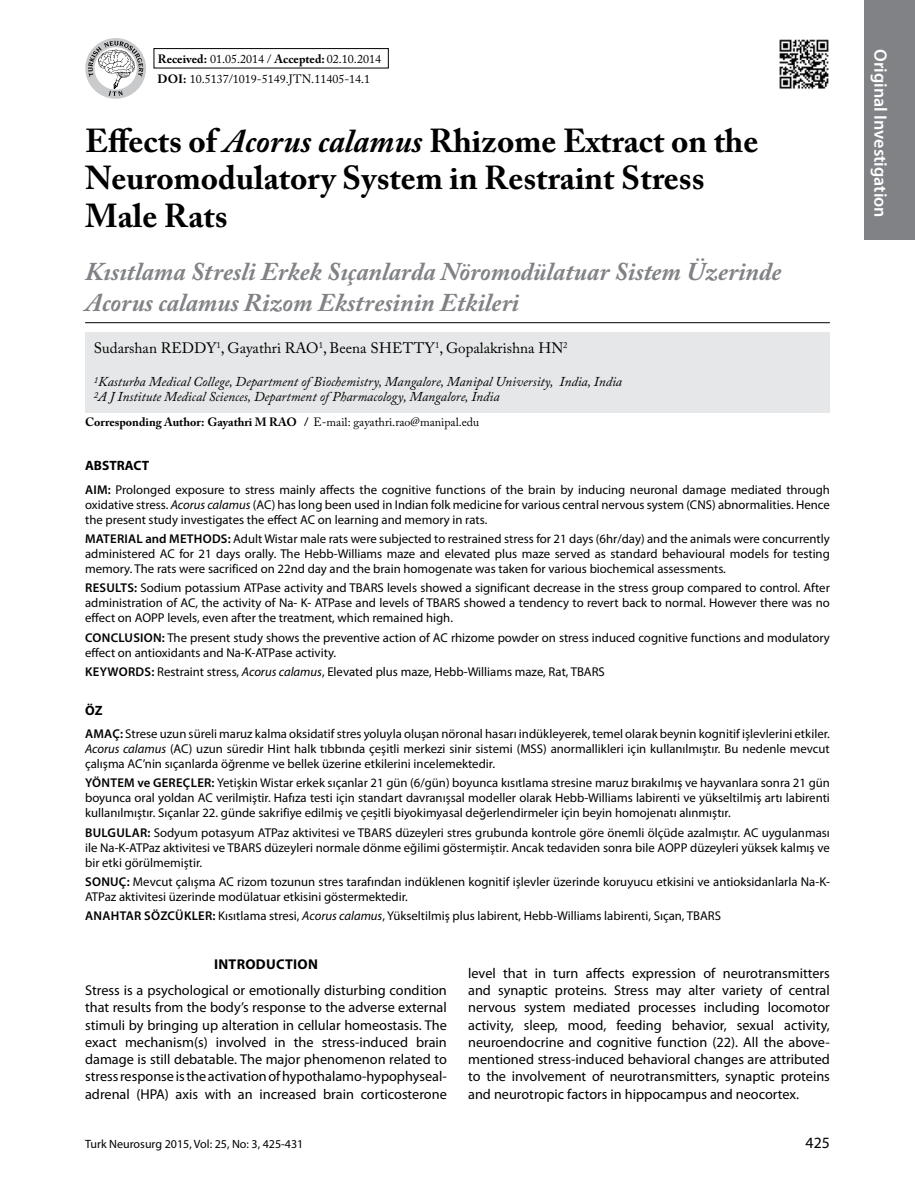
<style>
.page{position:relative;width:915px;height:1191px;background:#fff}
.page>*{position:absolute;margin:0;border:0;box-sizing:border-box;transform-origin:0 0}
.t1{font:700 33px/37.5px "Adobe Caslon Pro";color:#000}
.t2{font:italic 700 25.5px/31.5px "Adobe Caslon Pro";color:#808285}
.t3{font:600 18px "Myriad Pro";color:#fff}
.t4{font:15.75px "Myriad Pro";color:#000}
.t5{font:15px "Adobe Caslon Pro";color:#000}
.t6{font:14.25px/17.2px "Myriad Pro";color:#000;text-align:justify}
.t7{font:700 14.25px "Myriad Pro";letter-spacing:.02em;color:#000}
.t8{font:italic 13.5px/15px "Adobe Caslon Pro";color:#000}
.t9{font:700 13.5px "Myriad Pro";color:#000}
.t10{font:12.75px/15px "Myriad Pro";color:#000;text-align:justify}
.t11{font:12px/20.2px "Adobe Caslon Pro";color:#000}
.t12{font:700 12px "Adobe Caslon Pro";color:#000}
.t13{font:12px "Myriad Pro";color:#000}
.s1{font-weight:700}
.s2{font-style:italic}
.s3{font-weight:400}
.s4{font-weight:600}
</style>
<div class="page">
<div style="left:863px;top:0;width:51px;height:240px;background:#808285"></div>
<div style="left:153px;top:48px;width:235px;height:20px;border:1px solid #000"></div>
<svg style="left:85px;top:38px;width:61px;height:61px"></svg>
<svg style="left:88px;top:41px;width:55px;height:55px"></svg>
<div style="left:85px;top:332px;width:744px;height:80px;background:#e6e7e8"></div>
<hr style="left:85px;top:322px;width:744px;height:1px;background:#000">
<img style="left:779px;top:39px;width:50px;height:50px">
<p class="t11" style="left:158px;top:48px;width:225px"><span class="s1">Received:</span> 01.05.2014 / <span class="s1">Accepted:</span> 02.10.2014<br><span class="s1">DOI:</span> 10.5137/1019-5149.JTN.11405-14.1</p>
<h1 class="t1" style="left:85px;top:122px;width:674px">Effects of <span class="s2">Acorus calamus</span> Rhizome Extract on the<br>Neuromodulatory System in Restraint Stress<br>Male Rats</h1>
<h2 class="t2" style="left:85px;top:255px;width:697px">Kısıtlama Stresli Erkek Sıçanlarda Nöromodülatuar Sistem Üzerinde<br>Acorus calamus Rizom Ekstresinin Etkileri</h2>
<p class="t5" style="left:94px;top:339px;width:80px">Sudarshan Redd</p>
<p class="t5" style="left:206px;top:339px;width:198px">y<sup>1</sup>, Gayathri Rao<sup>1</sup>, Beena Shett</p>
<p class="t5" style="left:425px;top:339px;width:144px">y<sup>1</sup>, Gopalakrishna HN<sup>2</sup></p>
<p class="t8" style="left:94px;top:373px;width:529px"><sup>1</sup>Kasturba Medical College, Department of Biochemistry, Mangalore, Manipal University, India, India<br><sup>2</sup>A J Institute Medical Sciences, Department of Pharmacology, Mangalore, India</p>
<p class="t12" style="left:85px;top:414px;width:395px">Corresponding Author: Gayathri M Rao / <span class="s3">E-mail: gayathri.rao@manipal.edu</span></p>
<p class="t9" style="left:85px;top:457px;width:65px">ABSTRACT</p>
<p class="t10" style="left:85px;top:482px;width:746px"><span class="s4">AIM:</span> Prolonged exposure to stress mainly affects the cognitive functions of the brain by inducing neuronal damage mediated through oxidative stress. <span class="s2">Acorus calamus</span> (AC) has long been used in Indian folk medicine for various central nervous system (CNS) abnormalities. Hence the present study investigates the effect AC on learning and memory in rats.</p>
<p class="t10" style="left:85px;top:531px;width:746px"><span class="s4">MATERIAL AND METHODS:</span> Adult Wistar male rats were subjected to restrained stress for 21 days (6hr/day) and the animals were concurrently administered AC for 21 days orally. The Hebb-Williams maze and elevated plus maze served as standard behavioural models for testing memory. The rats were sacrificed on 22nd day and the brain homogenate was taken for various biochemical assessments.</p>
<p class="t10" style="left:85px;top:580px;width:746px"><span class="s4">RESULTS:</span> Sodium potassium ATPase activity and TBARS levels showed a significant decrease in the stress group compared to control. After administration of AC, the activity of Na- K- ATPase and levels of TBARS showed a tendency to revert back to normal. However there was no effect on AOPP levels, even after the treatment, which remained high.</p>
<p class="t10" style="left:85px;top:629px;width:746px"><span class="s4">CONCLUSION:</span> The present study shows the preventive action of AC rhizome powder on stress induced cognitive functions and modulatory effect on antioxidants and Na-K-ATPase activity.</p>
<p class="t10" style="left:85px;top:664px;width:521px"><span class="s4">KEYWORDS:</span> Restraint stress, <span class="s2">Acorus calamus</span>, Elevated plus maze, Hebb-Williams maze, Rat, TBARS</p>
<p class="t9" style="left:85px;top:701px;width:19px">ÖZ</p>
<p class="t10" style="left:85px;top:726px;width:746px"><span class="s4">AMAÇ:</span> Strese uzun süreli maruz kalma oksidatif stres yoluyla oluşan nöronal hasarı indükleyerek, temel olarak beynin kognitif işlevlerini etkiler.<br><span class="s2">Acorus calamus</span> (AC) uzun süredir Hint halk tıbbında çeşitli merkezi sinir sistemi (MSS) anormallikleri için kullanılmıştır. Bu nedenle mevcut çalışma AC’nin sıçanlarda öğrenme ve bellek üzerine etkilerini incelemektedir.</p>
<p class="t10" style="left:85px;top:775px;width:746px"><span class="s4">YÖNTEM VE GEREÇLER:</span> Yetişkin Wistar erkek sıçanlar 21 gün (6/gün) boyunca kısıtlama stresine maruz bırakılmış ve hayvanlara sonra 21 gün boyunca oral yoldan AC verilmiştir. Hafıza testi için standart davranışsal modeller olarak Hebb-Williams labirenti ve yükseltilmiş artı labirenti kullanılmıştır. Sıçanlar 22. günde sakrifiye edilmiş ve çeşitli biyokimyasal değerlendirmeler için beyin homojenatı alınmıştır.</p>
<p class="t10" style="left:85px;top:824px;width:746px"><span class="s4">BU LGU LAR:</span> Sodyum potasyum ATPaz aktivitesi ve TBARS düzeyleri stres grubunda kontrole göre önemli ölçüde azalmıştır. AC uygulanması ile Na-K-ATPaz aktivitesi ve TBARS düzeyleri normale dönme eğilimi göstermiştir. Ancak tedaviden sonra bile AOPP düzeyleri yüksek kalmış ve bir etki görülmemiştir.</p>
<p class="t10" style="left:85px;top:874px;width:746px"><span class="s4">SONUÇ:</span> Mevcut çalışma AC rizom tozunun stres tarafından indüklenen kognitif işlevler üzerinde koruyucu etkisini ve antioksidanlarla Na-K-<br>ATPaz aktivitesi üzerinde modülatuar etkisini göstermektedir.</p>
<p class="t10" style="left:85px;top:908px;width:637px"><span class="s4">ANAHTAR SÖZCÜKLER:</span> Kısıtlama stresi, <span class="s2">Acorus calamus</span>, Yükseltilmiş plus labirent, Hebb-Williams labirenti, Sıçan, TBARS</p>
<p class="t7" style="left:214px;top:955px;width:105px">INTRODUCTION</p>
<p class="t6" style="left:85px;top:981px;width:363px">Stress is a psychological or emotionally disturbing condition that results from the body’s response to the adverse external stimuli by bringing up alteration in cellular homeostasis. The exact mechanism(s) involved in the stress-induced brain damage is still debatable. The major phenomenon related to stress response is the activation of hypothalamo-hypophyseal&shy;adrenal (HPA) axis with an increased brain corticosterone</p>
<p class="t6" style="left:468px;top:964px;width:363px">level that in turn affects expression of neurotransmitters and synaptic proteins. Stress may alter variety of central nervous system mediated processes including locomotor activity, sleep, mood, feeding behavior, sexual activity, neuroendocrine and cognitive function (22). All the above&shy;mentioned stress-induced behavioral changes are attributed to the involvement of neurotransmitters, synaptic proteins and neurotropic factors in hippocampus and neocortex.</p>
<p class="t13" style="left:85px;top:1137px;width:220px">Turk Neurosurg 2015, Vol: 25, No: 3, 425-431</p>
<p class="t4" style="left:805px;top:1133px;width:26px">425</p>
<h3 class="t3" style="left:891px;top:49px;width:170px;rotate:90deg">ORIGINAL INVESTIGATION</h3>
</div>
